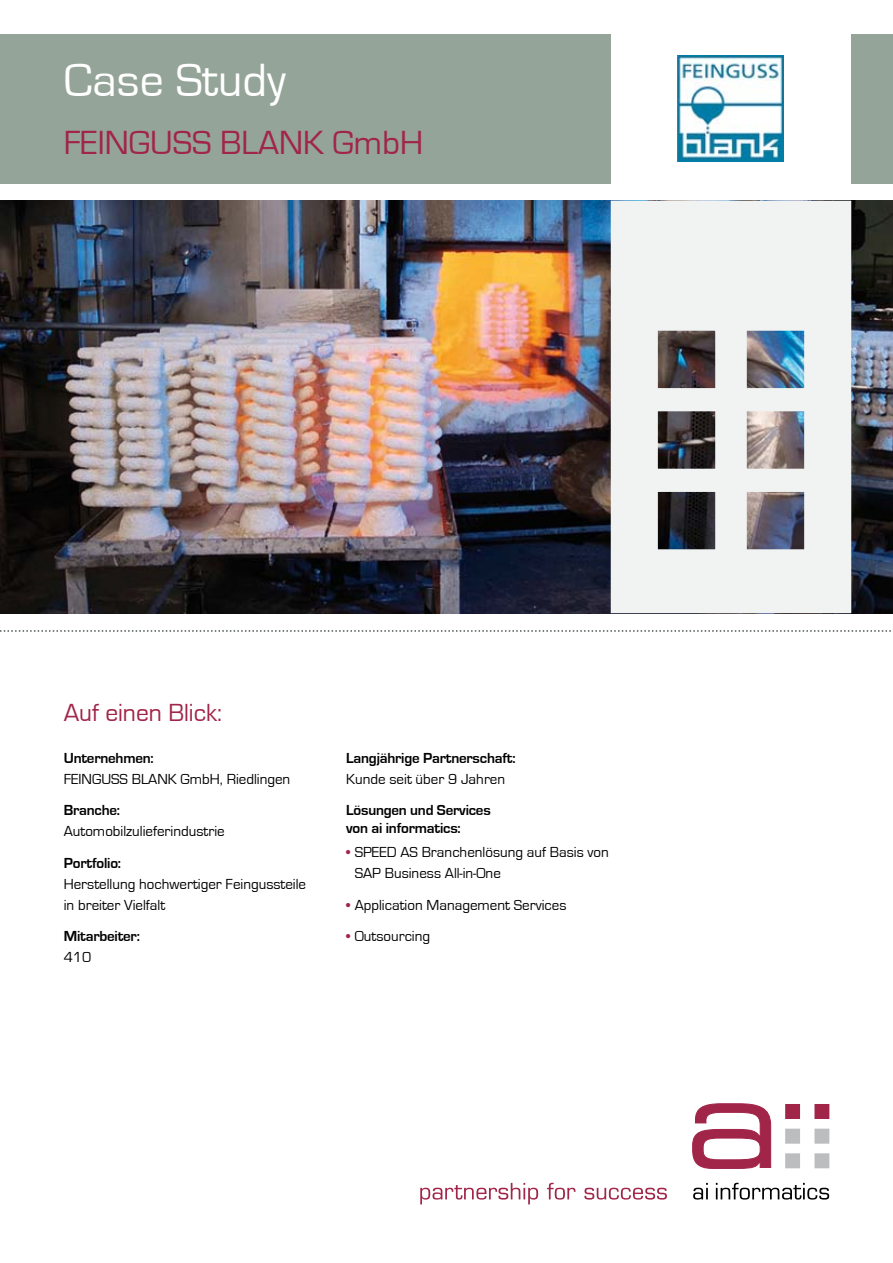
<style>
.page{position:relative;width:893px;height:1263px;background:#fff}
.page>*{position:absolute;margin:0;border:0;box-sizing:border-box;transform-origin:0 0}
.t1{font:48px "Eurostile";color:#fff}
.t2{font:34.5px "Eurostile";color:#a12449}
.t3{font:25.5px "Eurostile";color:#a12449}
.t4{font:15px/21px "Eurostile";color:#000}
.t5{font:700 15px/18px "Eurostile";letter-spacing:-.015em;color:#000}
.s1{color:#a12449}
</style>
<div class="page">
<div style="left:786px;top:1154px;width:13px;height:14px;background:#bbbdbe"></div>
<div style="left:786px;top:1154px;width:14px;height:14px;border:1px solid #bbbdbe"></div>
<div style="left:786px;top:1129px;width:13px;height:14px;background:#bbbdbe"></div>
<div style="left:786px;top:1129px;width:14px;height:14px;border:1px solid #bbbdbe"></div>
<div style="left:815px;top:1154px;width:14px;height:14px;background:#bbbdbe"></div>
<div style="left:815px;top:1129px;width:14px;height:14px;background:#bbbdbe"></div>
<svg style="left:692px;top:1103px;width:79px;height:65px"></svg>
<div style="left:786px;top:1104px;width:13px;height:14px;background:#a12449"></div>
<div style="left:786px;top:1104px;width:14px;height:14px;border:1px solid #a12449"></div>
<div style="left:815px;top:1104px;width:14px;height:14px;background:#a12449"></div>
<svg style="left:420px;top:1183px;width:118px;height:21px"></svg>
<svg style="left:547px;top:1183px;width:28px;height:16px"></svg>
<svg style="left:584px;top:1188px;width:83px;height:11px"></svg>
<svg style="left:693px;top:1183px;width:15px;height:16px"></svg>
<svg style="left:716px;top:1183px;width:113px;height:16px"></svg>
<svg style="left:0;top:630px;width:891px;height:2px"></svg>
<div style="left:0;top:34px;width:893px;height:150px;background:#95a498"></div>
<img style="left:0;top:201px;width:893px;height:412px">
<svg style="left:611px;top:201px;width:240px;height:412px;fill:#f1f3f2"></svg>
<div style="left:611px;top:28px;width:239px;height:157px;background:#fff"></div>
<img style="left:677px;top:55px;width:107px;height:107px">
<h1 class="t1" style="left:64px;top:54px;width:224px">Case Study</h1>
<h2 class="t2" style="left:64px;top:124px;width:361px">FEINGUSS BLANK GmbH</h2>
<h3 class="t3" style="left:64px;top:699px;width:160px">Auf einen Blick:</h3>
<p class="t5" style="left:64px;top:749px;width:91px">Unternehmen:</p>
<p class="t4" style="left:64px;top:769px;width:228px">FEINGUSS BLANK GmbH, Riedlingen</p>
<p class="t5" style="left:64px;top:802px;width:58px">Branche:</p>
<p class="t4" style="left:64px;top:821px;width:162px">Automobilzulieferindustrie</p>
<p class="t5" style="left:64px;top:854px;width:59px">Portfolio:</p>
<p class="t4" style="left:64px;top:874px;width:244px">Herstellung hochwertiger Feingussteile in breiter Vielfalt</p>
<p class="t5" style="left:64px;top:928px;width:78px">Mitarbeiter:</p>
<p class="t4" style="left:64px;top:947px;width:29px">410</p>
<p class="t5" style="left:346px;top:749px;width:171px">Langjährige Partnerschaft:</p>
<p class="t4" style="left:346px;top:769px;width:161px">Kunde seit über 9 Jahren</p>
<p class="t5" style="left:346px;top:801px;width:146px">Lösungen und Services von ai informatics:</p>
<p class="t4" style="left:355px;top:842px;width:256px;text-indent:-9px"><span class="s1">•</span> SPEED AS Branchenlösung auf Basis von<br>SAP Business All-in-One</p>
<p class="t4" style="left:346px;top:895px;width:222px"><span class="s1">•</span> Application Management Services</p>
<p class="t4" style="left:346px;top:926px;width:85px"><span class="s1">•</span> Outsourcing</p>
</div>
